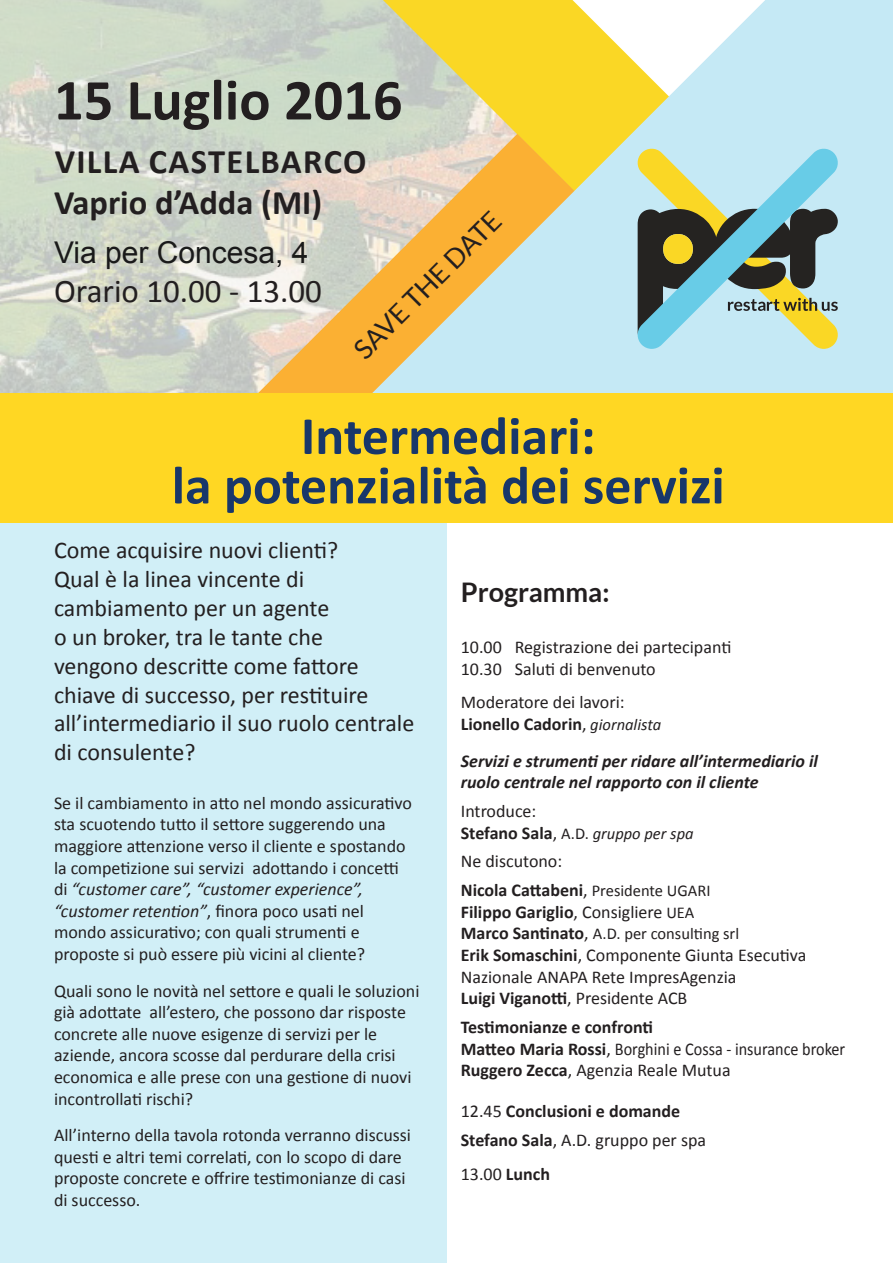
<style>
.page{position:relative;width:893px;height:1263px;background:#fff}
.page>*{position:absolute;margin:0;border:0;box-sizing:border-box;transform-origin:0 0}
.t1{font:700 58.5px "Calibri";color:#231f20}
.t2{font:700 54px "Calibri";color:#18376a}
.t3{font:700 34.5px "Calibri";letter-spacing:.03em;color:#231f20}
.t4{font:700 34.5px "Calibri";color:#231f20}
.t5{font:33px "Calibri";color:#231f20}
.t6{font:30px "Arial";color:#1a1a1a}
.t7{font:27px "Lato";color:#231f20}
.t8{font:700 27px "Lato";color:#231f20}
.t9{font:24px/28.8px "Calibri";color:#231f20}
.t10{font:18px/21.6px "Calibri";color:#231f20}
.t11{font:700 18px/28.8px "Calibri";color:#231f20}
.t12{font:italic 700 18px/21.6px "Calibri";color:#231f20}
.t13{font:16.5px "Calibri";color:#231f20}
.t14{font:italic 16.5px "Calibri";color:#231f20}
.s1{font-style:italic}
.s2{font-weight:400}
.s3{font-weight:400;font-style:italic;font-size:16.5px}
.s4{font-weight:700;font-style:normal;font-size:18px}
.s5{font-style:normal;font-size:18px}
.s6{font-style:normal}
.s7{font-weight:400;font-size:16.5px}
.s8{font-weight:700;font-size:18px}
.s9{font-size:18px}
.s10{font-weight:700}
</style>
<div class="page">
<img style="left:0;top:0;width:362px;height:394px">
<div style="left:0;top:508px;width:446px;height:755px;background:#d1eff7"></div>
<svg style="left:240px;top:134px;width:122px;height:260px;background:#ded1b2"></svg>
<svg style="left:362px;top:0;width:531px;height:394px;background:#d6d8b8"></svg>
<svg style="left:497px;top:0;width:342px;height:349px;background:#c4d0ab"></svg>
<div style="left:0;top:394px;width:893px;height:129px;background:#ffd723"></div>
<p class="t1" style="left:54px;top:63px;width:350px">15 Luglio 2016</p>
<p class="t3" style="left:55px;top:139px;width:313px">VILLA CASTELBARCO</p>
<p class="t4" style="left:54px;top:181px;width:270px">Vaprio d’Adda (MI)</p>
<p class="t6" style="left:54px;top:233px;width:256px">Via per Concesa, 4</p>
<p class="t5" style="left:54px;top:271px;width:269px">Orario 10.00 - 13.00</p>
<p class="t7" style="left:348px;top:343px;width:197px;rotate:-45deg">SAVE THE DATE</p>
<p class="t2" style="left:301px;top:401px;width:296px">Intermediari:</p>
<p class="t2" style="left:172px;top:451px;width:554px">la potenzialità dei servizi</p>
<p class="t9" style="left:54px;top:536px;width:286px">Come acquisire nuovi clienti?</p>
<p class="t9" style="left:54px;top:565px;width:362px">Qual è la linea vincente di cambiamento per un agente<br>o un broker, tra le tante che<br>vengono descritte come fattore chiave di successo, per restituire all’intermediario il suo ruolo centrale di consulente?</p>
<p class="t10" style="left:54px;top:792px;width:359px">Se il cambiamento in atto nel mondo assicurativo sta scuotendo tutto il settore suggerendo una maggiore attenzione verso il cliente e spostando la competizione sui servizi adottando i concetti di <span class="s1">“customer care”, “customer experience”, “customer retention”</span>, finora poco usati nel mondo assicurativo; con quali strumenti e proposte si può essere più vicini al cliente?</p>
<p class="t10" style="left:54px;top:980px;width:367px">Quali sono le novità nel settore e quali le soluzioni già adottate all’estero, che possono dar risposte concrete alle nuove esigenze di servizi per le aziende, ancora scosse dal perdurare della crisi economica e alle prese con una gestione di nuovi incontrollati rischi?</p>
<p class="t10" style="left:54px;top:1124px;width:358px">All’interno della tavola rotonda verranno discussi questi e altri temi correlati, con lo scopo di dare proposte concrete e offrire testimonianze di casi di successo.</p>
<p class="t8" style="left:461px;top:577px;width:150px">Programma:</p>
<p class="t10" style="left:461px;top:636px;width:272px">10.00 Registrazione dei partecipanti</p>
<p class="t10" style="left:461px;top:658px;width:196px">10.30 Saluti di benvenuto</p>
<p class="t10" style="left:461px;top:692px;width:165px">Moderatore dei lavori:</p>
<p class="t11" style="left:461px;top:710px;width:202px">Lionello Cadorin<span class="s2">,</span> <span class="s3">giornalista</span></p>
<p class="t12" style="left:461px;top:750px;width:359px">Servizi e strumenti per ridare all’intermediario il ruolo centrale nel rapporto con il cliente</p>
<p class="t10" style="left:461px;top:800px;width:77px">Introduce:</p>
<p class="t14" style="left:461px;top:822px;width:234px"><span class="s4">Stefano Sala</span><span class="s5">,</span> <span class="s6">A.D.</span> gruppo per spa</p>
<p class="t11" style="left:461px;top:847px;width:251px"><span class="s2">Ne discutono:<br></span>Nicola Cattabeni<span class="s2">,</span> <span class="s7">Presidente UGARI</span></p>
<p class="t11" style="left:461px;top:897px;width:235px">Filippo Gariglio<span class="s2">, Consigliere</span> <span class="s7">UEA</span></p>
<p class="t13" style="left:461px;top:923px;width:280px"><span class="s8">Marco Santinato</span><span class="s9">,</span> A.D. per consulting srl</p>
<p class="t10" style="left:461px;top:944px;width:347px"><span class="s10">Erik Somaschini</span>, Componente Giunta Esecutiva<br>Nazionale ANAPA Rete ImpresAgenzia</p>
<p class="t11" style="left:461px;top:984px;width:228px">Luigi Viganotti<span class="s2">, Presidente ACB</span></p>
<p class="t11" style="left:461px;top:1013px;width:194px">Testimonianze e confronti</p>
<p class="t10" style="left:461px;top:1038px;width:386px"><span class="s10">Matteo Maria Rossi</span>, Borghini e Cossa - insurance broker</p>
<p class="t10" style="left:461px;top:1059px;width:271px"><span class="s10">Ruggero Zecca</span>, Agenzia Reale Mutua</p>
<p class="t11" style="left:461px;top:1097px;width:221px"><span class="s2">12.45</span> Conclusioni e domande</p>
<p class="t10" style="left:461px;top:1129px;width:247px"><span class="s10">Stefano Sala</span>, A.D. gruppo per spa</p>
<p class="t10" style="left:461px;top:1163px;width:91px">13.00 <span class="s10">Lunch</span></p>
</div>
